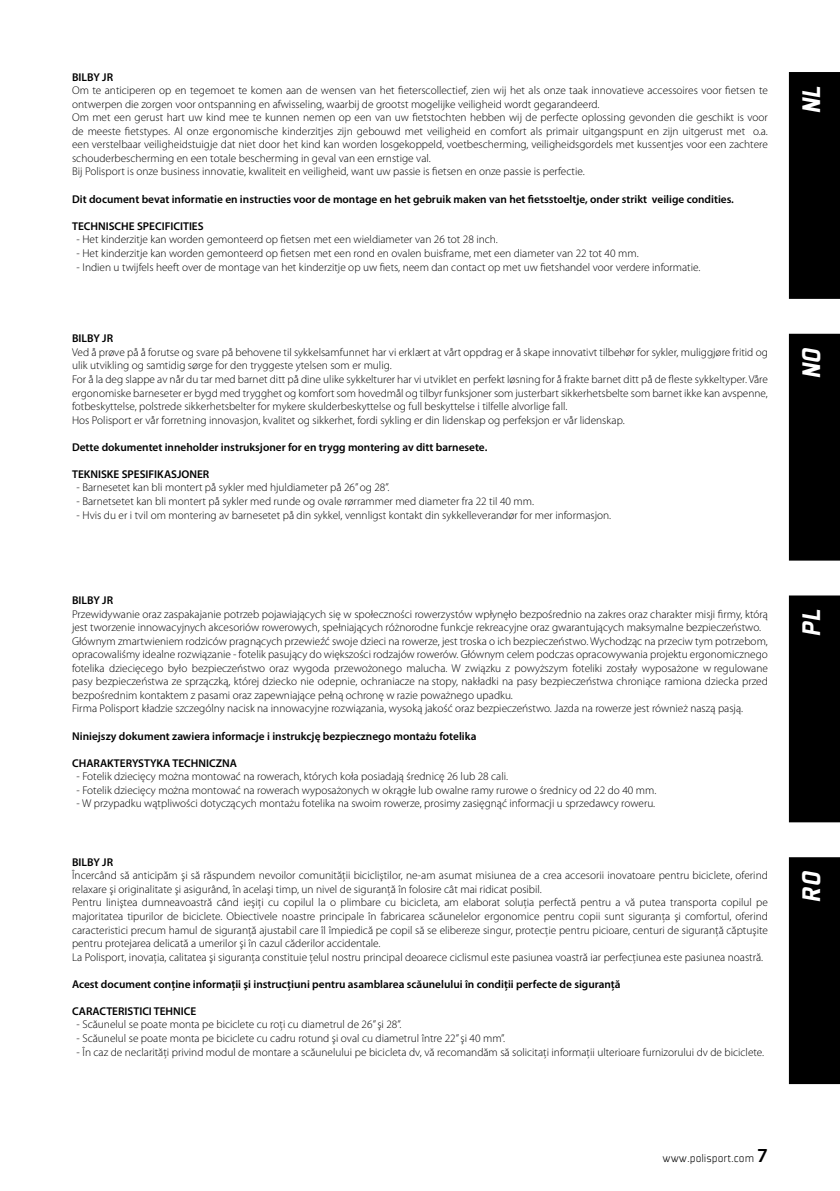
<style>
.page{position:relative;width:840px;height:1191px;background:#fff}
.page>*{position:absolute;margin:0;border:0;box-sizing:border-box;transform-origin:0 0}
.t1{font:28px "Plexes Black Italic Pro";color:#fff}
.t2{font:12px "Plexes Light Pro";color:#000}
.t3{font:300 11.4px/13.6px "Myriad Pro";color:#000}
.t4{font:600 11.4px "Myriad Pro";color:#000}
.s1{font-family:"Myriad Pro";font-weight:600;font-size:20px}
</style>
<div class="page">
<div style="left:788px;top:857px;width:51px;height:227px;background:#000"></div>
<div style="left:788px;top:595px;width:51px;height:227px;background:#000"></div>
<div style="left:788px;top:334px;width:51px;height:226px;background:#000"></div>
<div style="left:788px;top:72px;width:51px;height:227px;background:#000"></div>
<p class="t4" style="left:72px;top:69px;width:42px">BILBY JR</p>
<p class="t3" style="left:72px;top:84px;width:697px">Om te anticiperen op en tegemoet te komen aan de wensen van het fieterscollectief, zien wij het als onze taak innovatieve accessoires voor fietsen te ontwerpen die zorgen voor ontspanning en afwisseling, waarbij de grootst mogelijke veiligheid wordt gegarandeerd.<br>Om met een gerust hart uw kind mee te kunnen nemen op een van uw fietstochten hebben wij de perfecte oplossing gevonden die geschikt is voor de meeste fietstypes. Al onze ergonomische kinderzitjes zijn gebouwd met veiligheid en comfort als primair uitgangspunt en zijn uitgerust met o.a. een verstelbaar veiligheidstuigje dat niet door het kind kan worden losgekoppeld, voetbescherming, veiligheidsgordels met kussentjes voor een zachtere schouderbescherming en een totale bescherming in geval van een ernstige val.<br>Bij Polisport is onze business innovatie, kwaliteit en veiligheid, want uw passie is fietsen en onze passie is perfectie.</p>
<p class="t4" style="left:72px;top:191px;width:663px">Dit document bevat informatie en instructies voor de montage en het gebruik maken van het fietsstoeltje, onder strikt veilige condities.</p>
<p class="t4" style="left:72px;top:219px;width:133px">TECHNISCHE SPECIFICITIES</p>
<p class="t3" style="left:77px;top:233px;width:422px">- Het kinderzitje kan worden gemonteerd op fietsen met een wieldiameter van 26 tot 28 inch.</p>
<p class="t3" style="left:77px;top:246px;width:563px">- Het kinderzitje kan worden gemonteerd op fietsen met een rond en ovalen buisframe, met een diameter van 22 tot 40 mm.</p>
<p class="t3" style="left:77px;top:261px;width:625px">- Indien u twijfels heeft over de montage van het kinderzitje op uw fiets, neem dan contact op met uw fietshandel voor verdere informatie.</p>
<p class="t4" style="left:72px;top:331px;width:42px">BILBY JR</p>
<p class="t3" style="left:72px;top:345px;width:697px">Ved å prøve på å forutse og svare på behovene til sykkelsamfunnet har vi erklært at vårt oppdrag er å skape innovativt tilbehør for sykler, muliggjøre fritid og ulik utvikling og samtidig sørge for den tryggeste ytelsen som er mulig.<br>For å la deg slappe av når du tar med barnet ditt på dine ulike sykkelturer har vi utviklet en perfekt løsning for å frakte barnet ditt på de fleste sykkeltyper. Våre ergonomiske barneseter er bygd med trygghet og komfort som hovedmål og tilbyr funksjoner som justerbart sikkerhetsbelte som barnet ikke kan avspenne, fotbeskyttelse, polstrede sikkerhetsbelter for mykere skulderbeskyttelse og full beskyttelse i tilfelle alvorlige fall.<br>Hos Polisport er vår forretning innovasjon, kvalitet og sikkerhet, fordi sykling er din lidenskap og perfeksjon er vår lidenskap.</p>
<p class="t4" style="left:72px;top:440px;width:416px">Dette dokumentet inneholder instruksjoner for en trygg montering av ditt barnesete.</p>
<p class="t4" style="left:72px;top:467px;width:139px">TEKNISKE SPESIFIKASJONER</p>
<p class="t3" style="left:77px;top:481px;width:314px">- Barnesetet kan bli montert på sykler med hjuldiameter på 26” og 28”.</p>
<p class="t3" style="left:77px;top:494px;width:458px">- Barnetsetet kan bli montert på sykler med runde og ovale rørrammer med diameter fra 22 til 40 mm.</p>
<p class="t3" style="left:77px;top:508px;width:535px">- Hvis du er i tvil om montering av barnesetet på din sykkel, vennligst kontakt din sykkelleverandør for mer informasjon.</p>
<p class="t4" style="left:72px;top:593px;width:42px">BILBY JR</p>
<p class="t3" style="left:72px;top:607px;width:697px">Przewidywanie oraz zaspakajanie potrzeb pojawiających się w społeczności rowerzystów wpłynęło bezpośrednio na zakres oraz charakter misji firmy, którą jest tworzenie innowacyjnych akcesoriów rowerowych, spełniających różnorodne funkcje rekreacyjne oraz gwarantujących maksymalne bezpieczeństwo.<br>Głównym zmartwieniem rodziców pragnących przewieźć swoje dzieci na rowerze, jest troska o ich bezpieczeństwo. Wychodząc na przeciw tym potrzebom, opracowaliśmy idealne rozwiązanie - fotelik pasujący do większości rodzajów rowerów. Głównym celem podczas opracowywania projektu ergonomicznego fotelika dziecięcego było bezpieczeństwo oraz wygoda przewożonego malucha. W związku z powyższym foteliki zostały wyposażone w regulowane pasy bezpieczeństwa ze sprzączką, której dziecko nie odepnie, ochraniacze na stopy, nakładki na pasy bezpieczeństwa chroniące ramiona dziecka przed bezpośrednim kontaktem z pasami oraz zapewniające pełną ochronę w razie poważnego upadku.<br>Firma Polisport kładzie szczególny nacisk na innowacyjne rozwiązania, wysoką jakość oraz bezpieczeństwo. Jazda na rowerze jest również naszą pasją.</p>
<p class="t4" style="left:72px;top:728px;width:405px">Niniejszy dokument zawiera informacje i instrukcję bezpiecznego montażu fotelika</p>
<p class="t4" style="left:72px;top:755px;width:166px">CHARAKTERYSTYKA TECHNICZNA</p>
<p class="t3" style="left:77px;top:770px;width:433px">- Fotelik dziecięcy można montować na rowerach, których koła posiadają średnicę 26 lub 28 cali.</p>
<p class="t3" style="left:77px;top:783px;width:581px">- Fotelik dziecięcy można montować na rowerach wyposażonych w okrągłe lub owalne ramy rurowe o średnicy od 22 do 40 mm.</p>
<p class="t3" style="left:77px;top:797px;width:579px">- W przypadku wątpliwości dotyczących montażu fotelika na swoim rowerze, prosimy zasięgnąć informacji u sprzedawcy roweru.</p>
<p class="t4" style="left:72px;top:854px;width:42px">BILBY JR</p>
<p class="t3" style="left:72px;top:869px;width:697px">Încercând să anticipăm şi să răspundem nevoilor comunităţii bicicliştilor, ne-am asumat misiunea de a crea accesorii inovatoare pentru biciclete, oferind relaxare şi originalitate şi asigurând, în acelaşi timp, un nivel de siguranţă în folosire cât mai ridicat posibil.<br>Pentru liniştea dumneavoastră când ieşiţi cu copilul la o plimbare cu bicicleta, am elaborat soluţia perfectă pentru a vă putea transporta copilul pe majoritatea tipurilor de biciclete. Obiectivele noastre principale în fabricarea scăunelelor ergonomice pentru copii sunt siguranţa şi comfortul, oferind caracteristici precum hamul de siguranţă ajustabil care îl împiedică pe copil să se elibereze singur, protecţie pentru picioare, centuri de siguranţă căptuşite pentru protejarea delicată a umerilor şi în cazul căderilor accidentale.<br>La Polisport, inovaţia, calitatea şi siguranţa constituie ţelul nostru principal deoarece ciclismul este pasiunea voastră iar perfecţiunea este pasiunea noastră.</p>
<p class="t4" style="left:72px;top:976px;width:550px">Acest document conţine informaţii şi instrucţiuni pentru asamblarea scăunelului în condiţii perfecte de siguranţă</p>
<p class="t4" style="left:72px;top:1003px;width:126px">CARACTERISTICI TEHNICE</p>
<p class="t3" style="left:77px;top:1018px;width:326px">- Scăunelul se poate monta pe biciclete cu roţi cu diametrul de 26” şi 28”.</p>
<p class="t3" style="left:77px;top:1031px;width:429px">- Scăunelul se poate monta pe biciclete cu cadru rotund şi oval cu diametrul între 22” şi 40 mm”.</p>
<p class="t3" style="left:77px;top:1045px;width:688px">- În caz de neclarităţi privind modul de montare a scăunelului pe bicicleta dv, vă recomandăm să solicitaţi informaţii ulterioare furnizorului dv de biciclete.</p>
<h1 class="t1" style="left:792px;top:114px;width:29px;rotate:-90deg">NL</h1>
<h1 class="t1" style="left:792px;top:379px;width:33px;rotate:-90deg">NO</h1>
<h1 class="t1" style="left:792px;top:637px;width:28px;rotate:-90deg">PL</h1>
<h1 class="t1" style="left:792px;top:902px;width:33px;rotate:-90deg">RO</h1>
<p class="t2" style="left:662px;top:1150px;width:107px">www.polisport.com <span class="s1">7</span></p>
</div>
